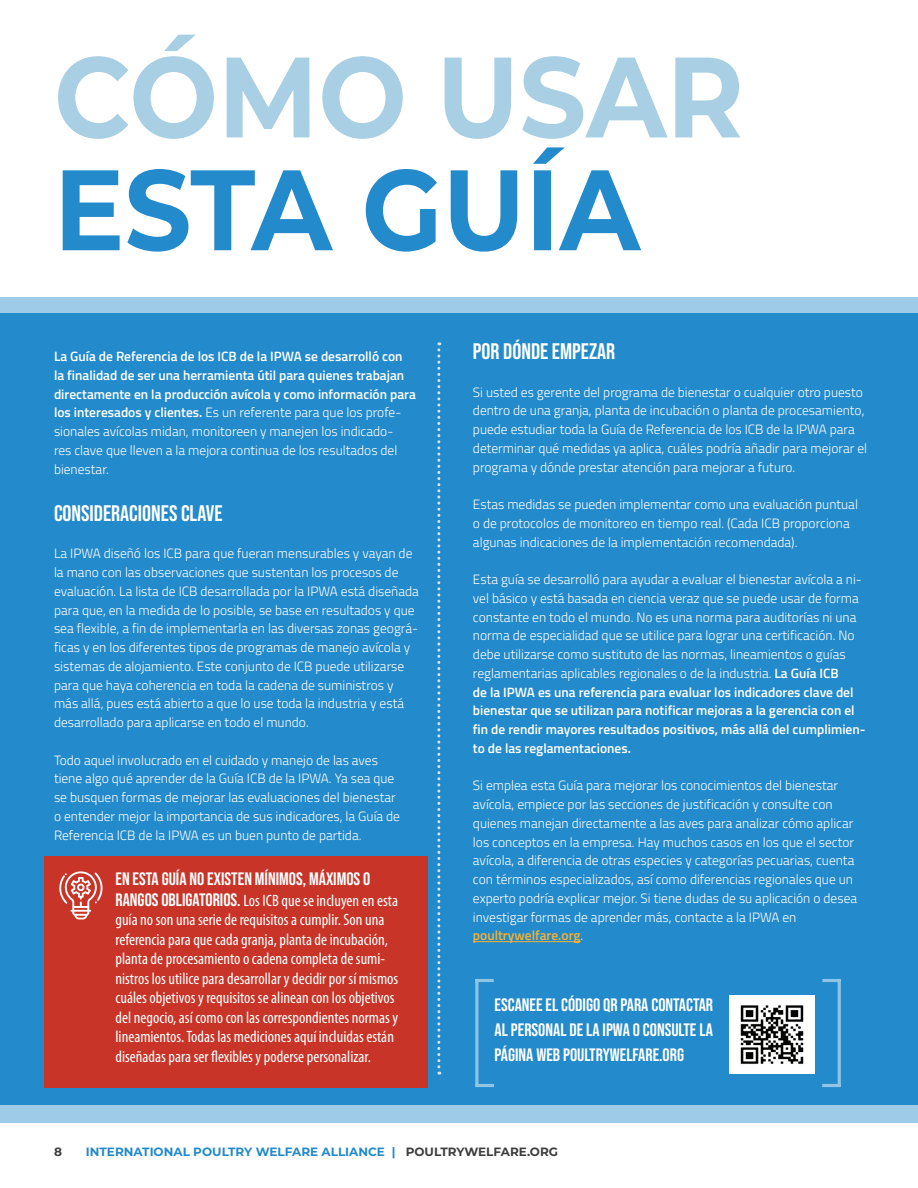
<style>
.page{position:relative;width:918px;height:1188px;background:#fff}
.page>*{position:absolute;margin:0;border:0;box-sizing:border-box;transform-origin:0 0}
.t1{font:700 114.15px "Montserrat";color:#a8cfe3;scale:.92 1}
.t2{font:700 114.15px "Montserrat";color:#238acb;scale:.92 1}
.t3{font:22.5px "Bebas Neue";color:#fff}
.t4{font:18px/25.2px "Bebas Neue";color:#fff;text-align:justify}
.t5{font:condensed 16.5px/19.5px "Myriad Pro";color:#fff}
.t6{font:300 13.5px/18.8px "Titillium Web";color:#fff}
.t7{font:600 13.5px/18.8px "Titillium Web";color:#fff}
.t8{font:700 12px "Montserrat";color:#238acb}
.t9{font:700 12px "Montserrat";color:#3e3e3f}
.s1{font-weight:300}
.s2{font-family:"Bebas Neue";font-stretch:normal;font-size:18px}
.s3{font-weight:600}
.s4{font-weight:600;color:#f7b233}
.s5{color:#3e3e3f}
</style>
<div class="page">
<div style="left:0;top:297px;width:918px;height:825px;background:#9ecbe8"></div>
<div style="left:0;top:314px;width:918px;height:791px;background:#238acb"></div>
<svg style="left:437px;top:342px;width:3px;height:733px"></svg>
<hr style="left:473px;top:941px;width:108px;height:1px;background:#f7b233">
<div style="left:730px;top:995px;width:85px;height:79px;background:#fff"></div>
<img style="left:740px;top:1005px;width:64px;height:59px">
<hr style="left:475px;top:979px;width:3px;height:108px;background:#fff">
<hr style="left:475px;top:979px;width:19px;height:3px;background:#fff">
<hr style="left:475px;top:1084px;width:19px;height:3px;background:#fff">
<hr style="left:838px;top:979px;width:3px;height:108px;background:#fff">
<hr style="left:822px;top:979px;width:19px;height:3px;background:#fff">
<hr style="left:822px;top:1084px;width:19px;height:3px;background:#fff">
<div style="left:45px;top:856px;width:383px;height:232px;background:#c83427"></div>
<svg style="left:59px;top:871px;width:44px;height:48px"></svg>
<h1 class="t1" style="left:54px;top:15px;width:751px">CÓMO USAR</h1>
<h1 class="t2" style="left:54px;top:127px;width:639px">ESTA GUÍA</h1>
<p class="t7" style="left:54px;top:346px;width:363px">La Guía de Referencia de los ICB de la IPWA se desarrolló con la finalidad de ser una herramienta útil para quienes trabajan directamente en la producción avícola y como información para los interesados y clientes. <span class="s1">Es un referente para que los profe&shy;sionales avícolas midan, monitoreen y manejen los indicado-<br>res clave que lleven a la mejora continua de los resultados del bienestar.</span></p>
<h2 class="t3" style="left:54px;top:500px;width:170px">CONSIDERACIONES CLAVE</h2>
<p class="t6" style="left:54px;top:544px;width:366px">La IPWA diseñó los ICB para que fueran mensurables y vayan de la mano con las observaciones que sustentan los procesos de evaluación. La lista de ICB desarrollada por la IPWA está diseñada para que, en la medida de lo posible, se base en resultados y que sea flexible, a fin de implementarla en las diversas zonas geográ&shy;ficas y en los diferentes tipos de programas de manejo avícola y sistemas de alojamiento. Este conjunto de ICB puede utilizarse para que haya coherencia en toda la cadena de suministros y más allá, pues está abierto a que lo use toda la industria y está desarrollado para aplicarse en todo el mundo.</p>
<p class="t6" style="left:54px;top:750px;width:348px">Todo aquel involucrado en el cuidado y manejo de las aves tiene algo qué aprender de la Guía ICB de la IPWA. Ya sea que se busquen formas de mejorar las evaluaciones del bienestar o entender mejor la importancia de sus indicadores, la Guía de Referencia ICB de la IPWA es un buen punto de partida.</p>
<h3 class="t4" style="left:115px;top:866px;width:256px">EN ESTA GUÍA NO EXISTEN MÍNIMOS, MÁXIMOS O</h3>
<p class="t5" style="left:115px;top:890px;width:284px"><span class="s2">RANGOS OBLIGATORIOS.</span> Los ICB que se incluyen en esta guía no son una serie de requisitos a cumplir. Son una referencia para que cada granja, planta de incubación, planta de procesamiento o cadena completa de sumi&shy;nistros los utilice para desarrollar y decidir por sí mismos cuáles objetivos y requisitos se alinean con los objetivos del negocio, así como con las correspondientes normas y lineamientos. Todas las mediciones aquí incluidas están diseñadas para ser flexibles y poderse personalizar.</p>
<h2 class="t3" style="left:473px;top:339px;width:144px">POR DÓNDE EMPEZAR</h2>
<p class="t6" style="left:473px;top:382px;width:396px">Si usted es gerente del programa de bienestar o cualquier otro puesto dentro de una granja, planta de incubación o planta de procesamiento, puede estudiar toda la Guía de Referencia de los ICB de la IPWA para determinar qué medidas ya aplica, cuáles podría añadir para mejorar el programa y dónde prestar atención para mejorar a futuro.</p>
<p class="t6" style="left:473px;top:494px;width:387px">Estas medidas se pueden implementar como una evaluación puntual o de protocolos de monitoreo en tiempo real. (Cada ICB proporciona algunas indicaciones de la implementación recomendada).</p>
<p class="t6" style="left:473px;top:569px;width:394px">Esta guía se desarrolló para ayudar a evaluar el bienestar avícola a ni&shy;vel básico y está basada en ciencia veraz que se puede usar de forma constante en todo el mundo. No es una norma para auditorías ni una norma de especialidad que se utilice para lograr una certificación. No debe utilizarse como sustituto de las normas, lineamientos o guías reglamentarias aplicables regionales o de la industria. <span class="s3">La Guía ICB<br>de la IPWA es una referencia para evaluar los indicadores clave del bienestar que se utilizan para notificar mejoras a la gerencia con el fin de rendir mayores resultados positivos, más allá del cumplimien&shy;to de las reglamentaciones.</span></p>
<p class="t6" style="left:473px;top:776px;width:386px">Si emplea esta Guía para mejorar los conocimientos del bienestar avícola, empiece por las secciones de justificación y consulte con quienes manejan directamente a las aves para analizar cómo aplicar los conceptos en la empresa. Hay muchos casos en los que el sector avícola, a diferencia de otras especies y categorías pecuarias, cuenta con términos especializados, así como diferencias regionales que un experto podría explicar mejor. Si tiene dudas de su aplicación o desea investigar formas de aprender más, contacte a la IPWA en <span class="s4">poultrywelfare.org</span>.</p>
<h3 class="t4" style="left:495px;top:992px;width:220px">ESCANEE EL CÓDIGO QR PARA CONTACTAR AL PERSONAL DE LA IPWA O CONSULTE LA PÁGINA WEB POULTRYWELFARE.ORG</h3>
<p class="t9" style="left:54px;top:1144px;width:9px">8</p>
<p class="t8" style="left:86px;top:1144px;width:474px">INTERNATIONAL POULTRY WELFARE ALLIANCE | <span class="s5">POULTRYWELFARE.ORG</span></p>
</div>
